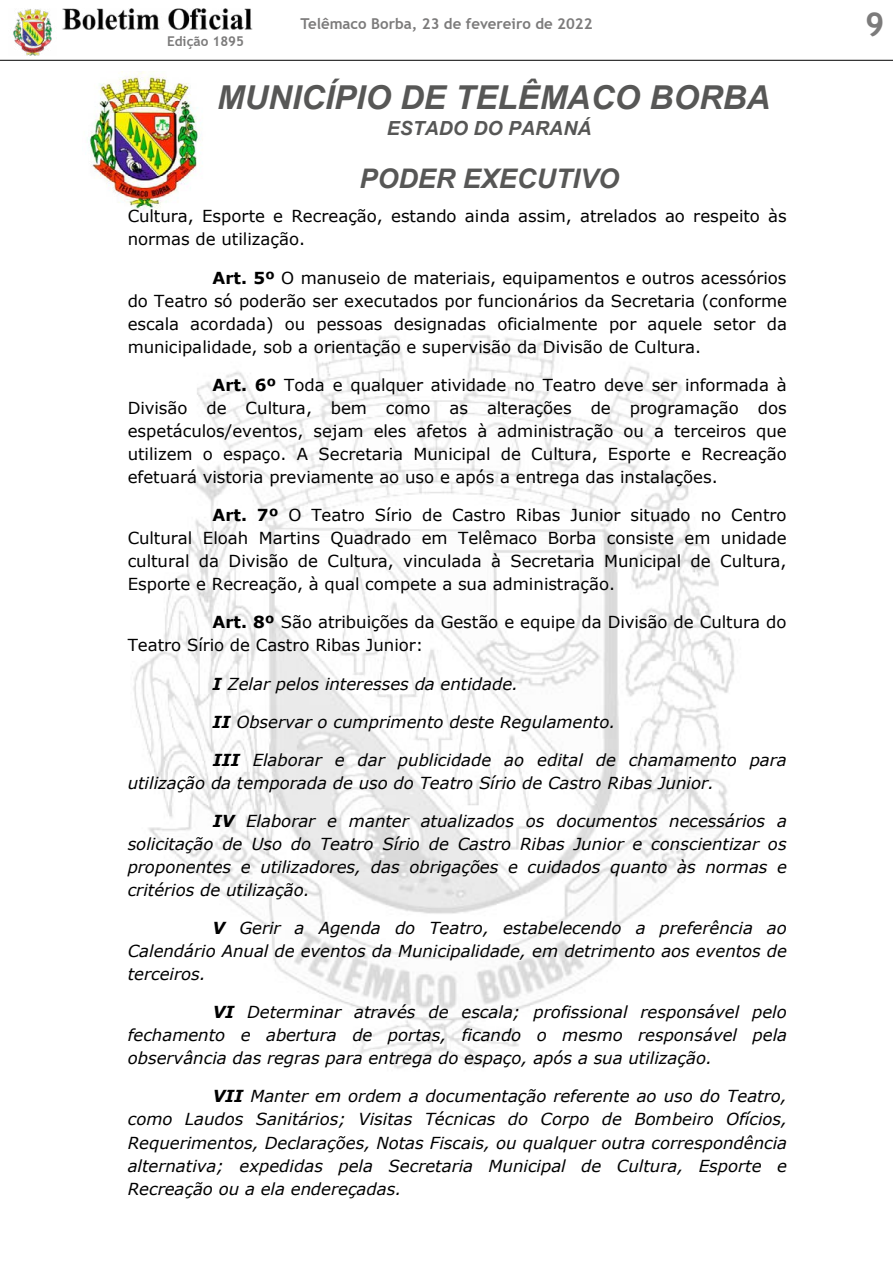
<style>
.page{position:relative;width:893px;height:1263px;background:#fff}
.page>*{position:absolute;margin:0;border:0;box-sizing:border-box;transform-origin:0 0}
.t1{font:italic 700 33px "Arial";color:#575756}
.t2{font:700 33px "Trebuchet MS";color:#7c7b7b}
.t3{font:italic 700 27px "Arial";color:#575756}
.t4{font:italic 700 19.5px "Arial";color:#575756}
.t5{font:italic 16.5px/23.1px "Verdana";color:#000;text-align:justify}
.t6{font:16.5px/23.1px "Verdana";color:#000;text-align:justify}
.t7{font:700 15px "Trebuchet MS";color:#7c7b7b}
.t8{font:700 13.5px "Trebuchet MS";color:#7c7b7b}
.s1{font-weight:700}
</style>
<div class="page">
<img style="left:13px;top:9px;width:39px;height:47px">
<img style="left:62px;top:8px;width:191px;height:21px">
<hr style="left:0;top:60px;width:893px;height:1px;background:#000">
<img style="left:87px;top:72px;width:114px;height:140px">
<img style="left:133px;top:335px;width:601px;height:734px">
<p class="t7" style="left:301px;top:14px;width:293px">Telêmaco Borba, 23 de fevereiro de 2022</p>
<h1 class="t2" style="left:865px;top:3px;width:21px">9</h1>
<p class="t8" style="left:167px;top:33px;width:79px">Edição 1895</p>
<h1 class="t1" style="left:217px;top:76px;width:555px">MUNICÍPIO DE TELÊMACO BORBA</h1>
<p class="t4" style="left:387px;top:115px;width:206px">ESTADO DO PARANÁ</p>
<h2 class="t3" style="left:359px;top:161px;width:261px">PODER EXECUTIVO</h2>
<p class="t6" style="left:128px;top:205px;width:660px">Cultura, Esporte e Recreação, estando ainda assim, atrelados ao respeito às normas de utilização.</p>
<p class="t6" style="left:128px;top:266px;width:661px;text-indent:85px"><span class="s1">Art. 5º</span> O manuseio de materiais, equipamentos e outros acessórios do Teatro só poderão ser executados por funcionários da Secretaria (conforme escala acordada) ou pessoas designadas oficialmente por aquele setor da municipalidade, sob a orientação e supervisão da Divisão de Cultura.</p>
<p class="t6" style="left:128px;top:373px;width:661px;text-indent:85px"><span class="s1">Art. 6º</span> Toda e qualquer atividade no Teatro deve ser informada à Divisão de Cultura, bem como as alterações de programação dos espetáculos/eventos, sejam eles afetos à administração ou a terceiros que utilizem o espaço. A Secretaria Municipal de Cultura, Esporte e Recreação efetuará vistoria previamente ao uso e após a entrega das instalações.</p>
<p class="t6" style="left:128px;top:503px;width:660px;text-indent:85px"><span class="s1">Art. 7º</span> O Teatro Sírio de Castro Ribas Junior situado no Centro Cultural Eloah Martins Quadrado em Telêmaco Borba consiste em unidade cultural da Divisão de Cultura, vinculada à Secretaria Municipal de Cultura, Esporte e Recreação, à qual compete a sua administração.</p>
<p class="t6" style="left:128px;top:611px;width:660px;text-indent:85px"><span class="s1">Art. 8º</span> São atribuições da Gestão e equipe da Divisão de Cultura do<br>Teatro Sírio de Castro Ribas Junior:</p>
<p class="t5" style="left:213px;top:672px;width:307px"><span class="s1">I</span> Zelar pelos interesses da entidade.</p>
<p class="t5" style="left:213px;top:710px;width:404px"><span class="s1">II</span> Observar o cumprimento deste Regulamento.</p>
<p class="t5" style="left:128px;top:748px;width:661px;text-indent:85px"><span class="s1">III</span> Elaborar e dar publicidade ao edital de chamamento para utilização da temporada de uso do Teatro Sírio de Castro Ribas Junior.</p>
<p class="t5" style="left:128px;top:809px;width:661px;text-indent:85px"><span class="s1">IV</span> Elaborar e manter atualizados os documentos necessários a solicitação de Uso do Teatro Sírio de Castro Ribas Junior e conscientizar os proponentes e utilizadores, das obrigações e cuidados quanto às normas e critérios de utilização.</p>
<p class="t5" style="left:128px;top:916px;width:661px;text-indent:85px"><span class="s1">V</span> Gerir a Agenda do Teatro, estabelecendo a preferência ao Calendário Anual de eventos da Municipalidade, em detrimento aos eventos de terceiros.</p>
<p class="t5" style="left:128px;top:1000px;width:661px;text-indent:85px"><span class="s1">VI</span> Determinar através de escala; profissional responsável pelo fechamento e abertura de portas, ficando o mesmo responsável pela observância das regras para entrega do espaço, após a sua utilização.</p>
<p class="t5" style="left:128px;top:1084px;width:661px;text-indent:85px"><span class="s1">VII</span> Manter em ordem a documentação referente ao uso do Teatro, como Laudos Sanitários; Visitas Técnicas do Corpo de Bombeiro Ofícios, Requerimentos, Declarações, Notas Fiscais, ou qualquer outra correspondência alternativa; expedidas pela Secretaria Municipal de Cultura, Esporte e Recreação ou a ela endereçadas.</p>
</div>
